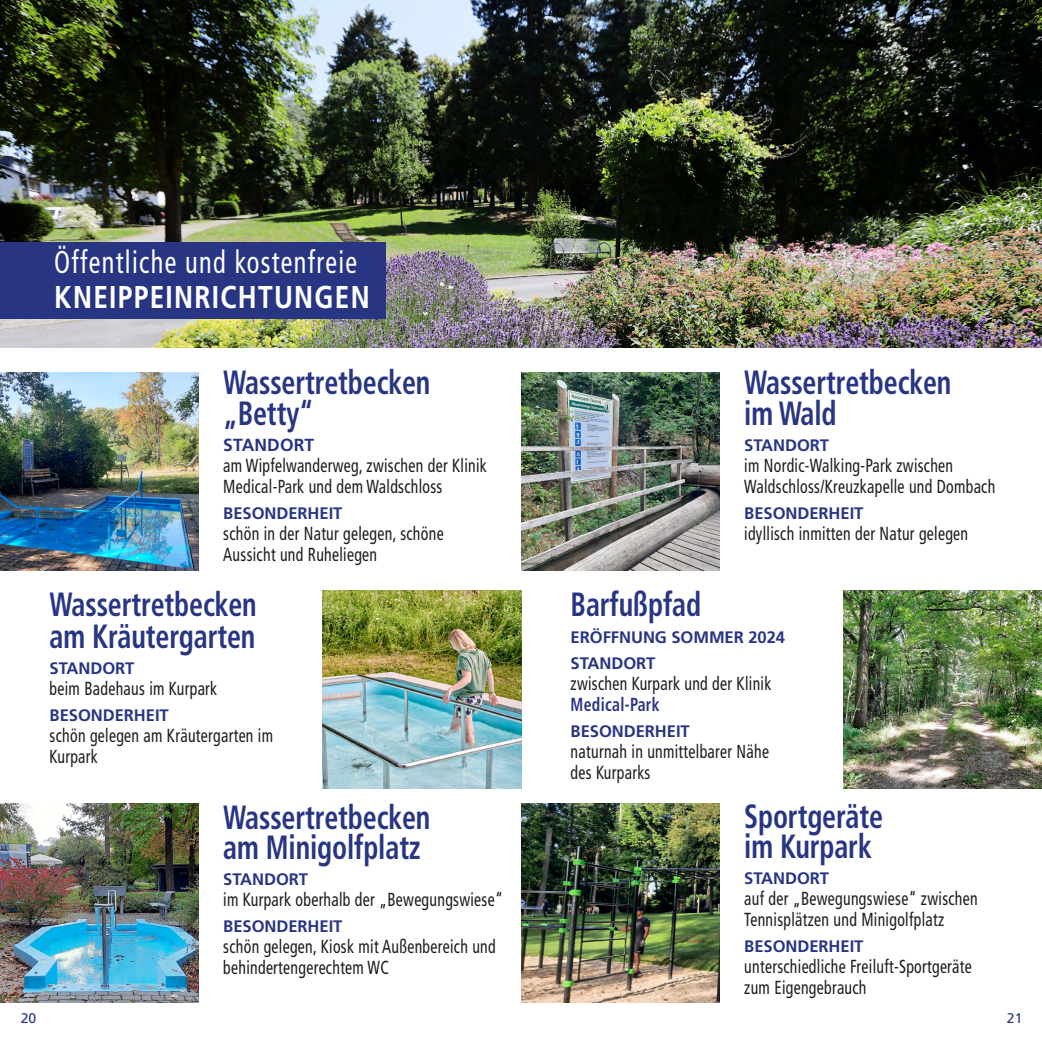
<style>
.page{position:relative;width:1042px;height:1042px;background:#fff}
.page>*{position:absolute;margin:0;border:0;box-sizing:border-box;transform-origin:0 0}
.t1{font:700 condensed 33.6px/30.4px "Frutiger LT Std";letter-spacing:-.005em;color:#283583;scale:.83 1}
.t2{font:condensed 31.5px "Frutiger LT Std";letter-spacing:.05em;color:#fff;scale:.83 1}
.t3{font:700 31.5px "Frutiger LT Std";letter-spacing:.05em;color:#fff;scale:.83 1}
.t4{font:condensed 18.9px/21px "Frutiger LT Std";letter-spacing:.02em;color:#1d1d1b;scale:.83 1}
.t5{font:700 condensed 18.9px "Frutiger LT Std";letter-spacing:.02em;color:#283583;scale:.83 1}
.t6{font:700 17.5px "Frutiger LT Std";letter-spacing:.01em;color:#283583}
.t7{font:700 16.62px/26.2px "Frutiger LT Std";letter-spacing:-.005em;color:#283583}
.t8{font:14px "Frutiger LT Std";color:#283583}
</style>
<div class="page">
<img style="left:0;top:0;width:1042px;height:347px">
<img style="left:0;top:804px;width:198px;height:198px">
<img style="left:0;top:372px;width:198px;height:198px">
<img style="left:322px;top:590px;width:199px;height:199px">
<div style="left:0;top:242px;width:385px;height:77px;background:#283583"></div>
<img style="left:521px;top:804px;width:198px;height:198px">
<img style="left:521px;top:372px;width:198px;height:198px">
<img style="left:843px;top:590px;width:199px;height:199px">
<h2 class="t2" style="left:54px;top:243px;width:366px">Öffentliche und kostenfreie</h2>
<h2 class="t3" style="left:54px;top:279px;width:381px">KNEIPPEINRICHTUNGEN</h2>
<h1 class="t1" style="left:223px;top:367px;width:251px">Wassertretbecken „Betty“</h1>
<p class="t6" style="left:223px;top:435px;width:92px">STANDORT</p>
<p class="t4" style="left:223px;top:455px;width:319px">am Wipfelwanderweg, zwischen der Klinik<br>Medical-Park und dem Waldschloss</p>
<p class="t7" style="left:223px;top:500px;width:121px">BESONDERHEIT</p>
<p class="t4" style="left:223px;top:523px;width:267px">schön in der Natur gelegen, schöne<br>Aussicht und Ruheliegen</p>
<h1 class="t1" style="left:50px;top:589px;width:251px;line-height:31.5px">Wassertretbecken am Kräutergarten</h1>
<p class="t7" style="left:50px;top:655px;width:86px">STANDORT</p>
<p class="t4" style="left:50px;top:678px;width:203px">beim Badehaus im Kurpark</p>
<p class="t7" style="left:50px;top:702px;width:121px">BESONDERHEIT</p>
<p class="t4" style="left:50px;top:725px;width:271px">schön gelegen am Kräutergarten im<br>Kurpark</p>
<h1 class="t1" style="left:223px;top:802px;width:251px;line-height:29.8px">Wassertretbecken am Minigolfplatz</h1>
<p class="t7" style="left:223px;top:866px;width:86px">STANDORT</p>
<p class="t4" style="left:223px;top:889px;width:338px">im Kurpark oberhalb der „Bewegungswiese“</p>
<p class="t7" style="left:223px;top:913px;width:121px">BESONDERHEIT</p>
<p class="t4" style="left:223px;top:936px;width:330px">schön gelegen, Kiosk mit Außenbereich und behindertengerechtem WC</p>
<h1 class="t1" style="left:744px;top:367px;width:251px">Wassertretbecken im Wald</h1>
<p class="t7" style="left:744px;top:432px;width:86px">STANDORT</p>
<p class="t4" style="left:744px;top:455px;width:304px">im Nordic-Walking-Park zwischen<br>Waldschloss/Kreuzkapelle und Dombach</p>
<p class="t7" style="left:744px;top:500px;width:121px">BESONDERHEIT</p>
<p class="t4" style="left:744px;top:523px;width:271px">idyllisch inmitten der Natur gelegen</p>
<h1 class="t1" style="left:570px;top:589px;width:159px">Barfußpfad</h1>
<p class="t7" style="left:570px;top:624px;width:216px">ERÖFFNUNG SOMMER 2024<br>STANDORT</p>
<p class="t4" style="left:570px;top:673px;width:243px">zwischen Kurpark und der Klinik</p>
<p class="t5" style="left:570px;top:693px;width:109px">Medical-Park</p>
<p class="t7" style="left:570px;top:718px;width:121px">BESONDERHEIT</p>
<p class="t4" style="left:570px;top:741px;width:241px">naturnah in unmittelbarer Nähe des Kurparks</p>
<h1 class="t1" style="left:744px;top:801px;width:169px;line-height:29.8px">Sportgeräte im Kurpark</h1>
<p class="t7" style="left:744px;top:865px;width:86px">STANDORT</p>
<p class="t4" style="left:744px;top:888px;width:283px">auf der „Bewegungswiese“ zwischen<br>Tennisplätzen und Minigolfplatz</p>
<p class="t7" style="left:744px;top:933px;width:121px">BESONDERHEIT</p>
<p class="t4" style="left:744px;top:956px;width:276px">unterschiedliche Freiluft-Sportgeräte zum Eigengebrauch</p>
<p class="t8" style="left:21px;top:1009px;width:17px">20</p>
<p class="t8" style="left:1007px;top:1009px;width:17px">21</p>
</div>
